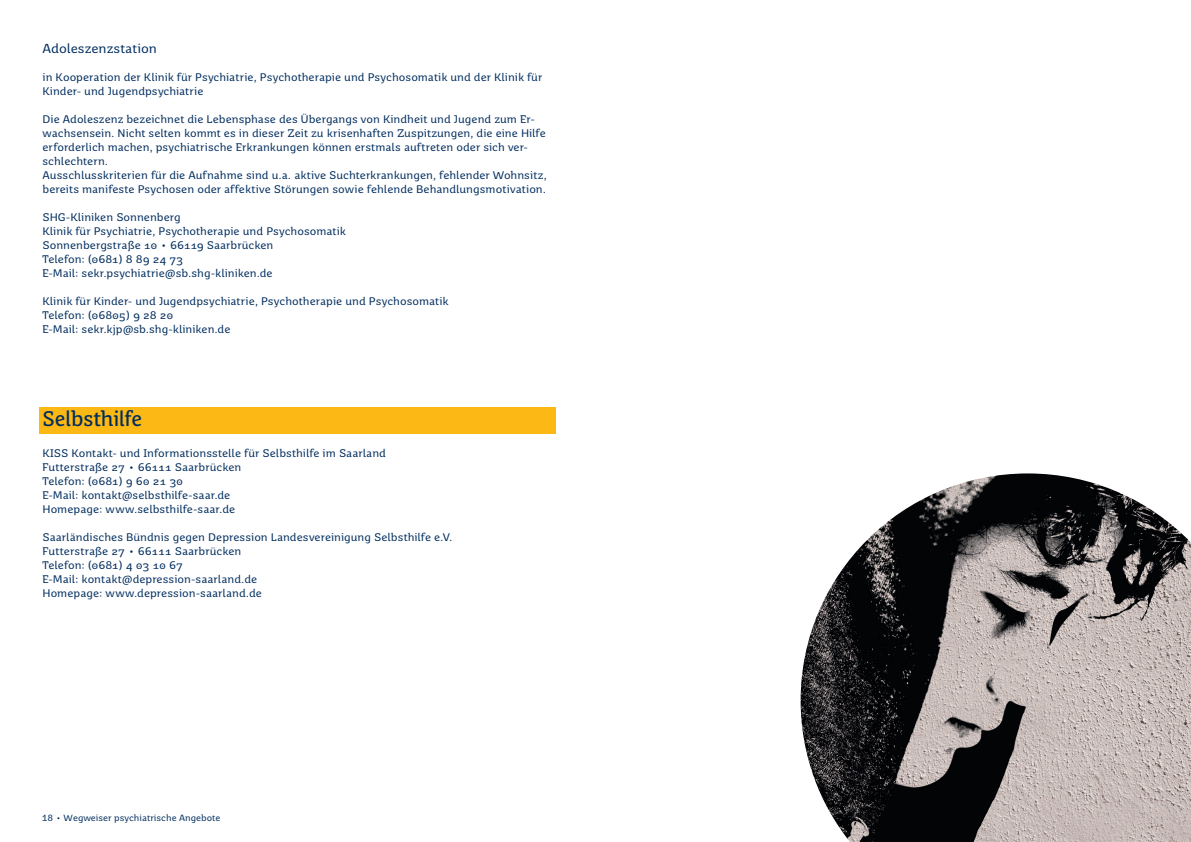
<style>
.page{position:relative;width:1191px;height:842px;background:#fff}
.page>*{position:absolute;margin:0;border:0;box-sizing:border-box;transform-origin:0 0}
.Zwischenüberschrift{font:21px "Saar 1450 Headline";letter-spacing:-.01em;color:#002d5e}
.Saar_Fließtext{font:13px "Saar 1450 Text";letter-spacing:-.005em;color:#002d5e}
.Saar_Fließtext-2{font:11px/14px "Saar 1450 Text";color:#002d5e}
.t1{font:9px "Saar 1450 Text";color:#002d5e}
</style>
<div class="page">
<div style="left:40px;top:407px;width:516px;height:26px;background:#fcb814"></div>
<img style="left:800px;top:473px;width:391px;height:369px">
<p class="Saar_Fließtext" style="left:43px;top:40px;width:116px">Adoleszenzstation</p>
<p class="Saar_Fließtext-2" style="left:43px;top:70px;width:501px">in Kooperation der Klinik für Psychiatrie, Psychotherapie und Psychosomatik und der Klinik für<br>Kinder- und Jugendpsychiatrie</p>
<p class="Saar_Fließtext-2" style="left:43px;top:112px;width:505px">Die Adoleszenz bezeichnet die Lebensphase des Übergangs von Kindheit und Jugend zum Er&shy;wachsensein. Nicht selten kommt es in dieser Zeit zu krisenhaften Zuspitzungen, die eine Hilfe erforderlich machen, psychiatrische Erkrankungen können erstmals auftreten oder sich ver&shy;schlechtern.</p>
<p class="Saar_Fließtext-2" style="left:43px;top:168px;width:506px">Ausschlusskriterien für die Aufnahme sind u.a. aktive Suchterkrankungen, fehlender Wohnsitz, bereits manifeste Psychosen oder affektive Störungen sowie fehlende Behandlungsmotivation.</p>
<p class="Saar_Fließtext-2" style="left:43px;top:210px;width:140px">SHG-Kliniken Sonnenberg</p>
<p class="Saar_Fließtext-2" style="left:43px;top:224px;width:305px">Klinik für Psychiatrie, Psychotherapie und Psychosomatik</p>
<p class="Saar_Fließtext-2" style="left:43px;top:238px;width:232px">Sonnenbergstraße 10 • 66119 Saarbrücken</p>
<p class="Saar_Fließtext-2" style="left:43px;top:252px;width:142px">Telefon: (0681) 8 89 24 73</p>
<p class="Saar_Fließtext-2" style="left:43px;top:266px;width:232px">E-Mail: sekr.psychiatrie@sb.shg-kliniken.de</p>
<p class="Saar_Fließtext-2" style="left:43px;top:294px;width:407px">Klinik für Kinder- und Jugendpsychiatrie, Psychotherapie und Psychosomatik</p>
<p class="Saar_Fließtext-2" style="left:43px;top:308px;width:132px">Telefon: (06805) 9 28 20</p>
<p class="Saar_Fließtext-2" style="left:43px;top:322px;width:189px">E-Mail: sekr.kjp@sb.shg-kliniken.de</p>
<p class="Zwischenüberschrift" style="left:43px;top:406px;width:101px">Selbsthilfe</p>
<p class="Saar_Fließtext-2" style="left:43px;top:446px;width:345px">KISS Kontakt- und Informationsstelle für Selbsthilfe im Saarland</p>
<p class="Saar_Fließtext-2" style="left:43px;top:460px;width:200px">Futterstraße 27 • 66111 Saarbrücken</p>
<p class="Saar_Fließtext-2" style="left:43px;top:474px;width:142px">Telefon: (0681) 9 60 21 30</p>
<p class="Saar_Fließtext-2" style="left:43px;top:488px;width:189px">E-Mail: kontakt@selbsthilfe-saar.de</p>
<p class="Saar_Fließtext-2" style="left:43px;top:502px;width:194px">Homepage: www.selbsthilfe-saar.de</p>
<p class="Saar_Fließtext-2" style="left:43px;top:530px;width:411px">Saarländisches Bündnis gegen Depression Landesvereinigung Selbsthilfe e.V.</p>
<p class="Saar_Fließtext-2" style="left:43px;top:544px;width:200px">Futterstraße 27 • 66111 Saarbrücken</p>
<p class="Saar_Fließtext-2" style="left:43px;top:558px;width:142px">Telefon: (0681) 4 03 10 67</p>
<p class="Saar_Fließtext-2" style="left:43px;top:572px;width:216px">E-Mail: kontakt@depression-saarland.de</p>
<p class="Saar_Fließtext-2" style="left:43px;top:586px;width:221px">Homepage: www.depression-saarland.de</p>
<p class="t1" style="left:42px;top:813px;width:180px">18 • Wegweiser psychiatrische Angebote</p>
</div>
